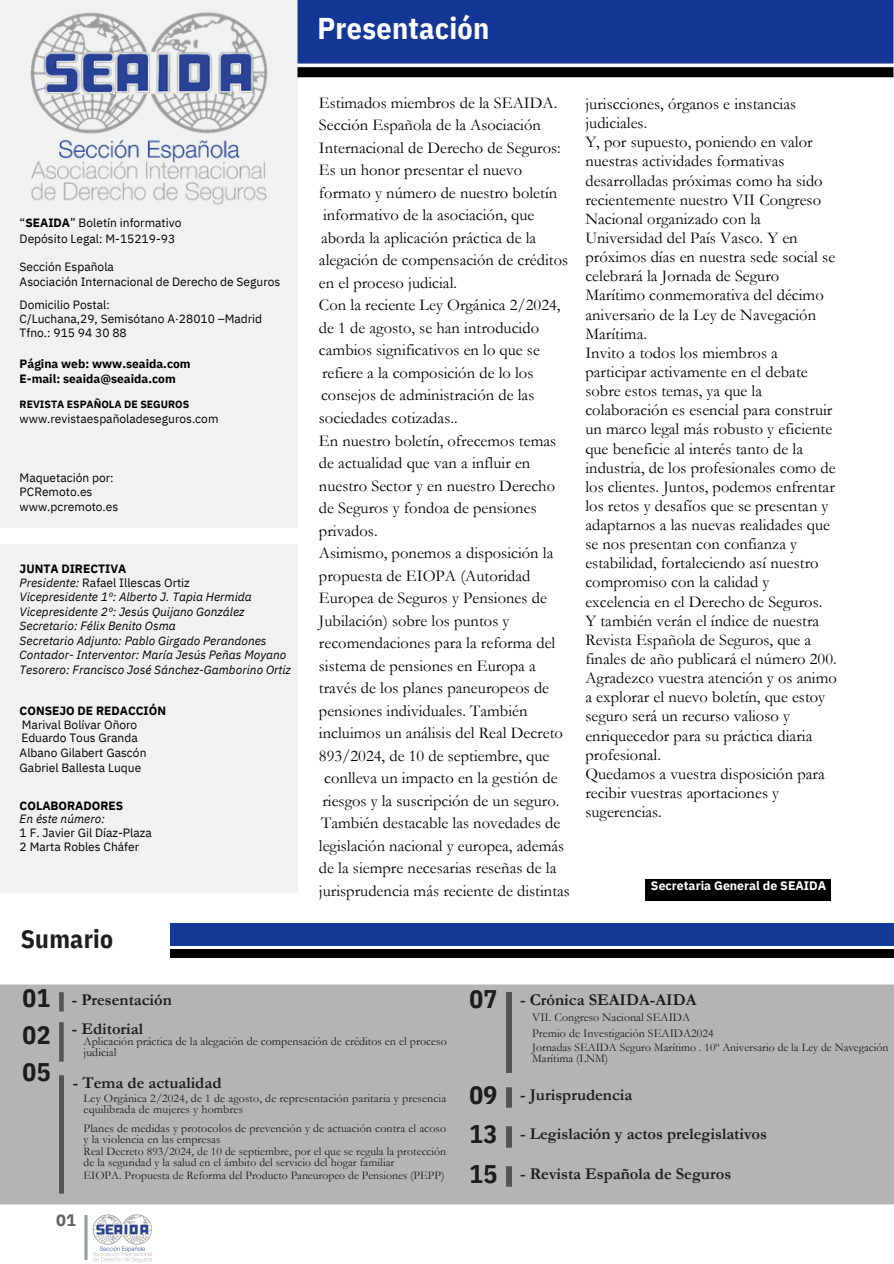
<style>
.page{position:relative;width:894px;height:1264px;background:#fff}
.page>*{position:absolute;margin:0;border:0;box-sizing:border-box;transform-origin:0 0}
.t1{font:700 30px "IBM Plex Sans Cond";letter-spacing:.01em;color:#fff}
.t2{font:700 25.5px/36.6px "IBM Plex Sans Cond";letter-spacing:.01em;color:#1d1d1b;text-align:justify}
.t3{font:16.5px/19.2px "Garamond";color:#000}
.t4{font:700 16.5px "Garamond";color:#1d1d1b}
.t5{font:700 16.5px "IBM Plex Sans";color:#646363}
.t6{font:700 12.3px "IBM Plex Sans";color:#fff}
.t7{font:12px/13.5px "IBM Plex Sans";color:#000}
.t8{font:12px/11.2px "Garamond";letter-spacing:.005em;color:#1d1d1b}
.t9{font:italic 12px "IBM Plex Sans";color:#000}
.t10{font:700 12px "IBM Plex Sans";color:#000}
.t11{font:11.7px/11.2px "Garamond";color:#1d1d1b}
.t12{font:700 10.5px "IBM Plex Sans";color:#000}
.s1{font-weight:700}
.s2{font-style:italic}
</style>
<div class="page">
<div style="left:0;top:544px;width:298px;height:348px;background:#eff2f1"></div>
<div style="left:0;top:0;width:298px;height:527px;background:#eff2f1"></div>
<div style="left:171px;top:924px;width:722px;height:21px;background:#143a98"></div>
<div style="left:171px;top:949px;width:722px;height:8px;background:#000"></div>
<div style="left:645px;top:878px;width:185px;height:22px;background:#000"></div>
<img style="left:30px;top:12px;width:238px;height:193px">
<div style="left:0;top:984px;width:893px;height:221px;background:#b4b4b4"></div>
<img style="left:297px;top:0;width:596px;height:78px">
<img style="left:92px;top:1214px;width:60px;height:49px">
<img style="left:59px;top:1075px;width:5px;height:118px">
<img style="left:506px;top:992px;width:5px;height:80px">
<img style="left:506px;top:1087px;width:5px;height:20px">
<img style="left:506px;top:1126px;width:5px;height:21px">
<img style="left:506px;top:1166px;width:5px;height:20px">
<p class="t7" style="left:20px;top:216px;width:163px">“<span class="s1">SEAIDA</span>” Boletín informativo</p>
<h4 class="t7" style="left:20px;top:231px;width:157px">Depósito Legal: M-15219-93</h4>
<h4 class="t7" style="left:20px;top:260px;width:96px">Sección Española</h4>
<h4 class="t7" style="left:20px;top:275px;width:262px">Asociación Internacional de Derecho de Seguros</h4>
<h4 class="t7" style="left:20px;top:298px;width:92px">Domicilio Postal:</h4>
<h6 class="t7" style="left:20px;top:312px;width:244px">C/Luchana,29, Semisótano A·28010 –Madrid</h6>
<h3 class="t7" style="left:20px;top:325px;width:109px">Tfno.: 915 94 30 88</h3>
<h4 class="t10" style="left:20px;top:356px;width:172px">Página web: www.seaida.com</h4>
<h4 class="t10" style="left:20px;top:370px;width:157px">E-mail: seaida@seaida.com</h4>
<p class="t12" style="left:20px;top:398px;width:171px">REVISTA ESPAÑOLA DE SEGUROS</p>
<p class="t7" style="left:20px;top:412px;width:200px">www.revistaespañoladeseguros.com</p>
<p class="t7" style="left:20px;top:471px;width:96px">Maquetación por:</p>
<h4 class="t7" style="left:20px;top:485px;width:74px">PCRemoto.es</h4>
<h4 class="t7" style="left:20px;top:499px;width:100px">www.pcremoto.es</h4>
<h4 class="t10" style="left:20px;top:560px;width:108px">JUNTA DIRECTIVA</h4>
<h2 class="t7" style="left:20px;top:576px;width:172px"><span class="s2">Presidente:</span> Rafael Illescas Ortiz</h2>
<p class="t9" style="left:20px;top:589px;width:234px">Vicepresidente 1º: Alberto J. Tapia Hermida</p>
<h2 class="t9" style="left:20px;top:603px;width:226px">Vicepresidente 2º: Jesús Quijano González</h2>
<p class="t9" style="left:20px;top:618px;width:158px">Secretario: Félix Benito Osma</p>
<h3 class="t9" style="left:20px;top:632px;width:248px">Secretario Adjunto: Pablo Girgado Perandones</h3>
<h3 class="t9" style="left:20px;top:646px;width:268px">Contador- Interventor: María Jesús Peñas Moyano</h3>
<p class="t9" style="left:20px;top:661px;width:273px">Tesorero: Francisco José Sánchez-Gamborino Ortiz</p>
<h4 class="t10" style="left:20px;top:702px;width:148px">CONSEJO DE REDACCIÓN</h4>
<h4 class="t7" style="left:21px;top:717px;width:118px">Marival Bolívar Oñoro<br>Eduardo Tous Granda</h4>
<h4 class="t7" style="left:20px;top:746px;width:128px">Albano Gilabert Gascón</h4>
<h4 class="t7" style="left:20px;top:760px;width:123px">Gabriel Ballesta Luque</h4>
<h4 class="t10" style="left:20px;top:798px;width:105px">COLABORADORES</h4>
<p class="t9" style="left:20px;top:811px;width:87px">En éste número:</p>
<p class="t7" style="left:20px;top:826px;width:134px">1 F. Javier Gil Díaz-Plaza</p>
<p class="t7" style="left:20px;top:840px;width:121px">2 Marta Robles Cháfer</p>
<p class="t2" style="left:21px;top:920px;width:94px">Sumario</p>
<p class="t1" style="left:317px;top:8px;width:173px">Presentación</p>
<p class="t3" style="left:319px;top:93px;width:240px">Estimados miembros de la SEAIDA.</p>
<h4 class="t3" style="left:319px;top:116px;width:223px">Sección Española de la Asociación</h4>
<p class="t3" style="left:319px;top:138px;width:243px">Internacional de Derecho de Seguros:</p>
<p class="t3" style="left:319px;top:183px;width:240px">formato y número de nuestro boletín</p>
<h4 class="t3" style="left:319px;top:161px;width:205px">Es un honor presentar el nuevo</h4>
<h4 class="t3" style="left:321px;top:204px;width:217px;line-height:22.5px">informativo de la asociación, que aborda la aplicación práctica de la</h4>
<p class="t3" style="left:319px;top:251px;width:251px">alegación de compensación de créditos</p>
<p class="t3" style="left:319px;top:273px;width:140px">en el proceso judicial.</p>
<p class="t3" style="left:319px;top:296px;width:243px">Con la reciente Ley Orgánica 2/2024,</p>
<h4 class="t3" style="left:319px;top:318px;width:222px">de 1 de agosto, se han introducido</h4>
<h4 class="t3" style="left:319px;top:341px;width:222px">cambios significativos en lo que se</h4>
<h4 class="t3" style="left:321px;top:362px;width:215px;line-height:22.5px">refiere a la composición de lo los consejos de administración de las</h4>
<h1 class="t3" style="left:319px;top:408px;width:140px">sociedades cotizadas..</h1>
<h5 class="t3" style="left:319px;top:431px;width:239px">En nuestro boletín, ofrecemos temas</h5>
<h4 class="t3" style="left:319px;top:453px;width:213px">de actualidad que van a influir en</h4>
<h4 class="t3" style="left:319px;top:476px;width:238px">nuestro Sector y en nuestro Derecho</h4>
<h4 class="t3" style="left:319px;top:498px;width:219px">de Seguros y fondoa de pensiones</h4>
<p class="t3" style="left:319px;top:521px;width:60px">privados.</p>
<h4 class="t3" style="left:319px;top:543px;width:236px">Asimismo, ponemos a disposición la</h4>
<h4 class="t3" style="left:319px;top:566px;width:213px">propuesta de EIOPA (Autoridad</h4>
<h4 class="t3" style="left:319px;top:588px;width:229px">Europea de Seguros y Pensiones de</h4>
<p class="t3" style="left:319px;top:611px;width:192px">Jubilación) sobre los puntos y</p>
<h4 class="t3" style="left:319px;top:633px;width:238px">recomendaciones para la reforma del</h4>
<h4 class="t3" style="left:319px;top:656px;width:218px">sistema de pensiones en Europa a</h4>
<h4 class="t3" style="left:319px;top:678px;width:232px">través de los planes paneuropeos de</h4>
<h4 class="t3" style="left:319px;top:701px;width:210px">pensiones individuales. También</h4>
<p class="t3" style="left:319px;top:723px;width:245px">incluimos un análisis del Real Decreto</p>
<h4 class="t3" style="left:319px;top:746px;width:232px">893/2024, de 10 de septiembre, que</h4>
<h4 class="t3" style="left:321px;top:767px;width:240px;line-height:22.5px">conlleva un impacto en la gestión de riesgos y la suscripción de un seguro.<br>También destacable las novedades de</h4>
<p class="t3" style="left:319px;top:836px;width:247px">legislación nacional y europea, además</p>
<h4 class="t3" style="left:319px;top:858px;width:239px">de la siempre necesarias reseñas de la</h4>
<h5 class="t3" style="left:319px;top:881px;width:252px">jurisprudencia más reciente de distintas</h5>
<p class="t3" style="left:585px;top:95px;width:253px">juriscciones, órganos e instancias judiciales.<br>Y, por supuesto, poniendo en valor nuestras actividades formativas desarrolladas próximas como ha sido recientemente nuestro VII Congreso<br>Nacional organizado con la<br>Universidad del País Vasco. Y en próximos días en nuestra sede social se celebrará la Jornada de Seguro<br>Marítimo conmemorativa del décimo aniversario de la Ley de Navegación<br>Marítima.<br>Invito a todos los miembros a participar activamente en el debate sobre estos temas, ya que la colaboración es esencial para construir un marco legal más robusto y eficiente que beneficie al interés tanto de la industria, de los profesionales como de los clientes. Juntos, podemos enfrentar los retos y desafíos que se presentan y adaptarnos a las nuevas realidades que se nos presentan con confianza y estabilidad, fortaleciendo así nuestro compromiso con la calidad y excelencia en el Derecho de Seguros.<br>Y también verán el índice de nuestra<br>Revista Española de Seguros, que a finales de año publicará el número 200.<br>Agradezco vuestra atención y os animo a explorar el nuevo boletín, que estoy seguro será un recurso valioso y enriquecedor para su práctica diaria profesional.<br>Quedamos a vuestra disposición para recibir vuestras aportaciones y sugerencias.</p>
<h3 class="t6" style="left:650px;top:877px;width:177px">Secretaria General de SEAIDA</h3>
<h2 class="t2" style="left:23px;top:979px;width:29px">01<br>02<br>05</h2>
<p class="t2" style="left:469px;top:980px;width:29px">07</p>
<p class="t2" style="left:469px;top:1074px;width:29px;line-height:39.3px">09<br>13<br>15</p>
<p class="t4" style="left:72px;top:990px;width:101px">- Presentación</p>
<p class="t4" style="left:72px;top:1019px;width:73px">- Editorial</p>
<p class="t8" style="left:84px;top:1035px;width:364px">Aplicación práctica de la alegación de compensación de créditos en el proceso judicial</p>
<p class="t4" style="left:73px;top:1073px;width:150px">- Tema de actualidad</p>
<p class="t8" style="left:84px;top:1092px;width:364px">Ley Orgánica 2/2024, de 1 de agosto, de representación paritaria y presencia equilibrada de mujeres y hombres</p>
<h3 class="t8" style="left:84px;top:1122px;width:364px">Planes de medidas y protocolos de prevención y de actuación contra el acoso y la violencia en las empresas</h3>
<h3 class="t11" style="left:84px;top:1145px;width:364px">Real Decreto 893/2024, de 10 de septiembre, por el que se regula la protección de la seguridad y la salud en el ámbito del servicio del hogar familiar</h3>
<h3 class="t11" style="left:84px;top:1170px;width:362px">EIOPA. Propuesta de Reforma del Producto Paneuropeo de Pensiones (PEPP)</h3>
<p class="t5" style="left:56px;top:1208px;width:21px">01</p>
<p class="t4" style="left:520px;top:990px;width:178px">- Crónica SEAIDA-AIDA</p>
<p class="t8" style="left:532px;top:1010px;width:183px;line-height:15.8px">VII. Congreso Nacional SEAIDA<br>Premio de Investigación SEAIDA2024</p>
<p class="t11" style="left:532px;top:1041px;width:357px">Jornadas SEAIDA Seguro Marítimo . 10º Aniversario de la Ley de Navegación<br>Marítima (LNM)</p>
<p class="t4" style="left:520px;top:1085px;width:114px">- Jurisprudencia</p>
<h5 class="t4" style="left:520px;top:1125px;width:248px">- Legislación y actos prelegislativos</h5>
<p class="t4" style="left:520px;top:1164px;width:212px">- Revista Española de Seguros</p>
</div>
